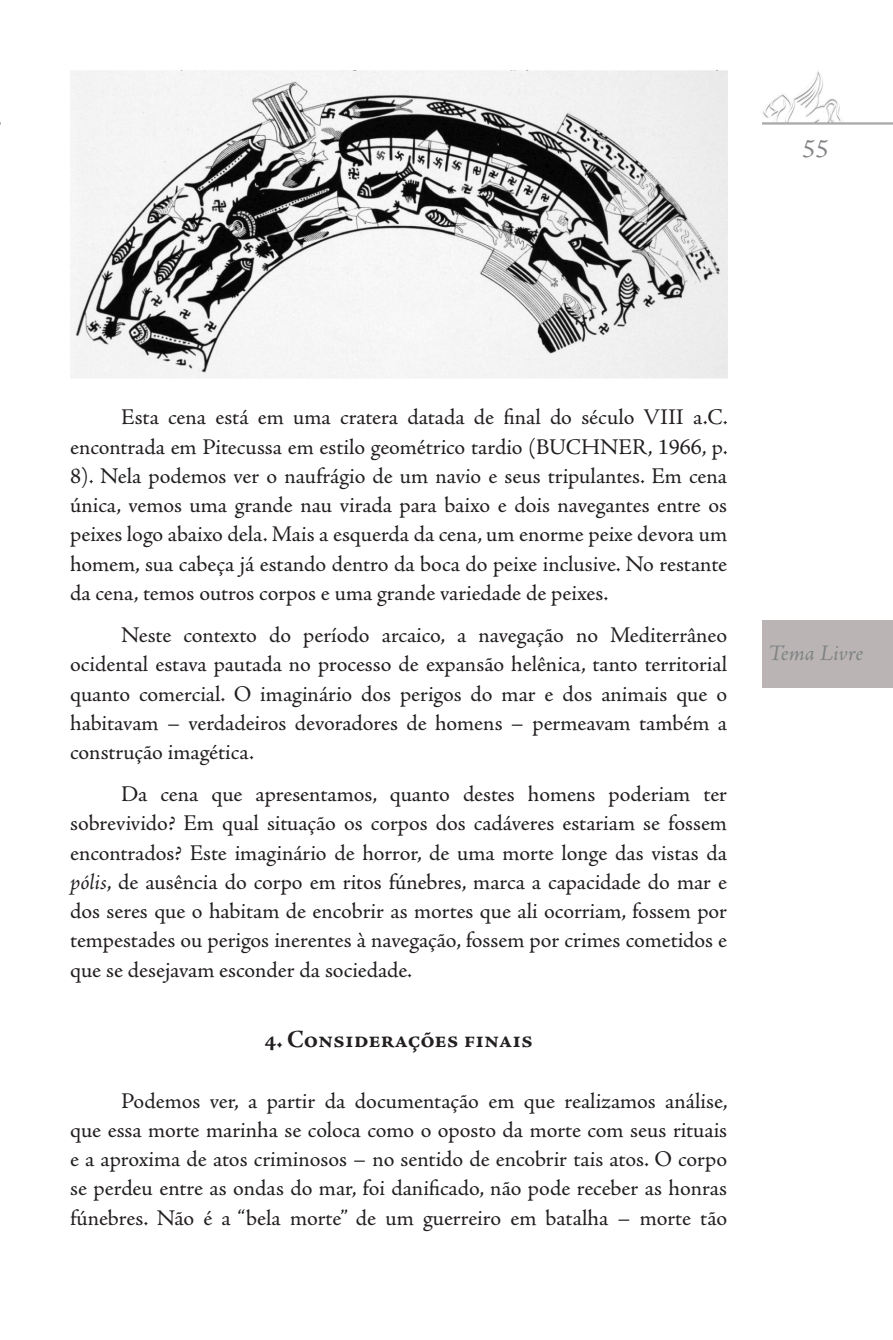
<style>
.page{position:relative;width:893px;height:1340px;background:#fff}
.page>*{position:absolute;margin:0;border:0;box-sizing:border-box;transform-origin:0 0}
.t1{font:italic 27px "Adobe Jenson Pro";color:#808285}
.t2{font:700 24.75px "Adobe Jenson Pro";color:#231f20}
.t3{font:22.5px/29.2px "Adobe Jenson Pro";color:#231f20;text-align:justify}
.t4{font:italic 22.5px "Adobe Jenson Pro";letter-spacing:-.005em;color:#808285}
.s1{font-style:italic}
</style>
<div class="page">
<div style="left:762px;top:620px;width:131px;height:68px;background:#bab5b4"></div>
<img style="left:762px;top:71px;width:131px;height:53px">
<img style="left:70px;top:70px;width:657px;height:308px">
<p class="t1" style="left:802px;top:133px;width:28px">55</p>
<p class="t3" style="left:70px;top:403px;width:659px;text-indent:51px">Esta cena está em uma cratera datada de final do século VIII a.C. encontrada em Pitecussa em estilo geométrico tardio (BUCHNER, 1966, p.<br>8). Nela podemos ver o naufrágio de um navio e seus tripulantes. Em cena única, vemos uma grande nau virada para baixo e dois navegantes entre os peixes logo abaixo dela. Mais a esquerda da cena, um enorme peixe devora um homem, sua cabeça já estando dentro da boca do peixe inclusive. No restante da cena, temos outros corpos e uma grande variedade de peixes.</p>
<p class="t3" style="left:70px;top:620px;width:658px;text-indent:51px">Neste contexto do período arcaico, a navegação no Mediterrâneo ocidental estava pautada no processo de expansão helênica, tanto territorial quanto comercial. O imaginário dos perigos do mar e dos animais que o habitavam – verdadeiros devoradores de homens – permeavam também a construção imagética.</p>
<p class="t3" style="left:70px;top:780px;width:659px;text-indent:51px">Da cena que apresentamos, quanto destes homens poderiam ter sobrevivido? Em qual situação os corpos dos cadáveres estariam se fossem encontrados? Este imaginário de horror, de uma morte longe das vistas da <span class="s1">pólis</span>, de ausência do corpo em ritos fúnebres, marca a capacidade do mar e dos seres que o habitam de encobrir as mortes que ali ocorriam, fossem por tempestades ou perigos inerentes à navegação, fossem por crimes cometidos e que se desejavam esconder da sociedade.</p>
<p class="t2" style="left:264px;top:1024px;width:270px">4. Considerações finais</p>
<p class="t3" style="left:70px;top:1086px;width:659px;text-indent:51px">Podemos ver, a partir da documentação em que realizamos análise, que essa morte marinha se coloca como o oposto da morte com seus rituais e a aproxima de atos criminosos – no sentido de encobrir tais atos. O corpo se perdeu entre as ondas do mar, foi danificado, não pode receber as honras fúnebres. Não é a “bela morte” de um guerreiro em batalha – morte tão</p>
<p class="t4" style="left:768px;top:640px;width:97px">Tema Livre</p>
</div>
